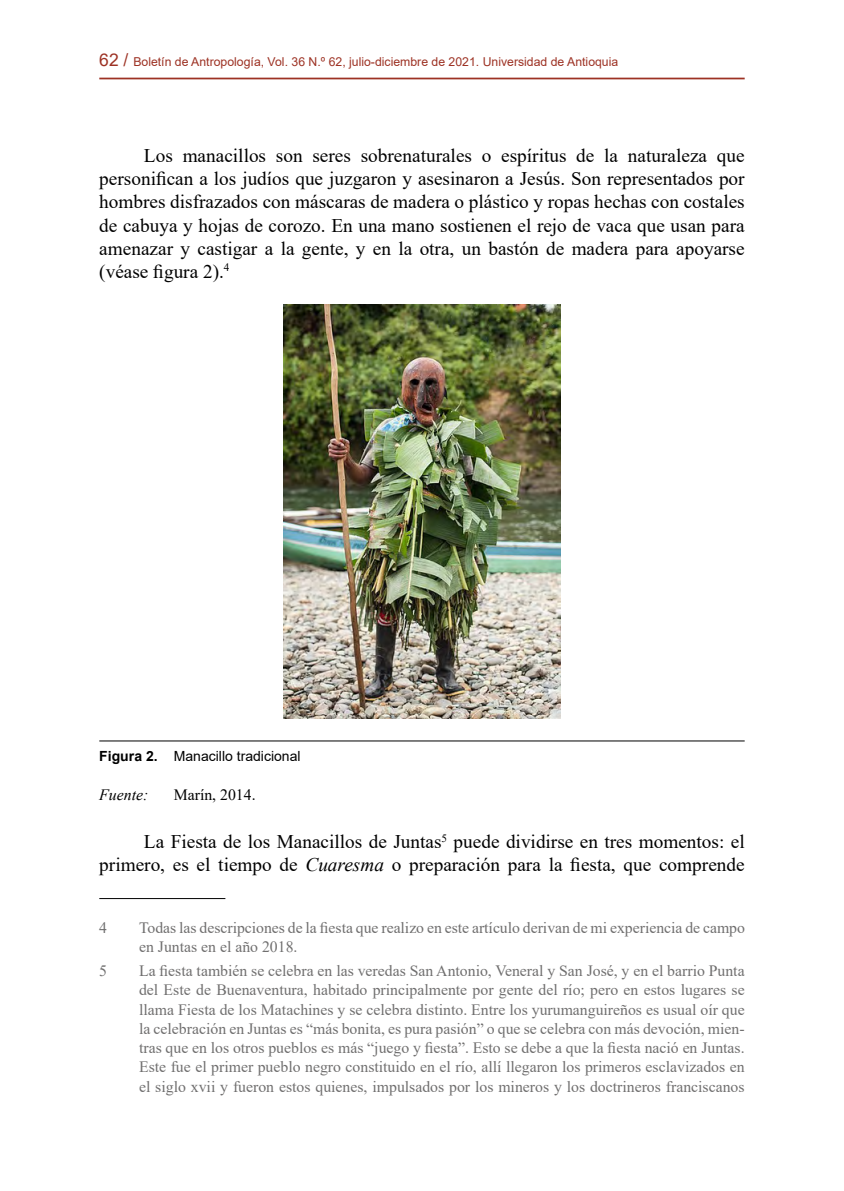
<style>
.page{position:relative;width:844px;height:1191px;background:#fff}
.page>*{position:absolute;margin:0;border:0;box-sizing:border-box;transform-origin:0 0}
.t1{font:19.25px/23.1px "Times New Roman";color:#000;text-align:justify}
.t2{font:15.75px/19.2px "Times New Roman";color:#706f6f}
.t3{font:15.75px "Times New Roman";color:#000}
.t4{font:italic 15.75px "Times New Roman";color:#000}
.t5{font:14px "Arial";color:#000}
.t6{font:12.25px "Arial";color:#9d3224}
.s1{font-size:17.5px}
.s2{font-weight:700}
.s3{font-style:italic}
</style>
<div class="page">
<hr style="left:99px;top:78px;width:645px;height:1px;background:#9d3224">
<hr style="left:99px;top:740px;width:645px;height:1px;background:#000">
<img style="left:284px;top:305px;width:276px;height:414px">
<hr style="left:99px;top:898px;width:126px;height:1px;background:#000">
<p class="t6" style="left:99px;top:53px;width:520px"><span class="s1">62 /</span> Boletín de Antropología, Vol. 36 N.º 62, julio-diciembre de 2021. Universidad de Antioquia</p>
<p class="t1" style="left:99px;top:144px;width:646px;text-indent:45px">Los manacillos son seres sobrenaturales o espíritus de la naturaleza que personifican a los judíos que juzgaron y asesinaron a Jesús. Son representados por hombres disfrazados con máscaras de madera o plástico y ropas hechas con costales de cabuya y hojas de corozo. En una mano sostienen el rejo de vaca que usan para amenazar y castigar a la gente, y en la otra, un bastón de madera para apoyarse (véase figura 2).<sup>4</sup></p>
<p class="t5" style="left:99px;top:746px;width:203px"><span class="s2">Figura 2.</span> Manacillo tradicional</p>
<p class="t4" style="left:99px;top:784px;width:50px">Fuente:</p>
<p class="t3" style="left:174px;top:783px;width:83px">Marín, 2014.</p>
<p class="t1" style="left:99px;top:829px;width:646px;text-align:right">La Fiesta de los Manacillos de Juntas<sup>5</sup> puede dividirse en tres momentos: el primero, es el tiempo de <span class="s3">Cuaresma</span> o preparación para la fiesta, que comprende</p>
<p class="t2" style="left:99px;top:917px;width:9px">4</p>
<p class="t2" style="left:139px;top:917px;width:607px">Todas las descripciones de la fiesta que realizo en este artículo derivan de mi experiencia de campo en Juntas en el año 2018.</p>
<p class="t2" style="left:99px;top:960px;width:9px">5</p>
<p class="t2" style="left:139px;top:960px;width:607px;text-align:justify">La fiesta también se celebra en las veredas San Antonio, Veneral y San José, y en el barrio Punta del Este de Buenaventura, habitado principalmente por gente del río; pero en estos lugares se llama Fiesta de los Matachines y se celebra distinto. Entre los yurumanguireños es usual oír que la celebración en Juntas es “más bonita, es pura pasión” o que se celebra con más devoción, mien&shy;tras que en los otros pueblos es más “juego y fiesta”. Esto se debe a que la fiesta nació en Juntas.<br>Este fue el primer pueblo negro constituido en el río, allí llegaron los primeros esclavizados en el siglo xvii y fueron estos quienes, impulsados por los mineros y los doctrineros franciscanos</p>
</div>
